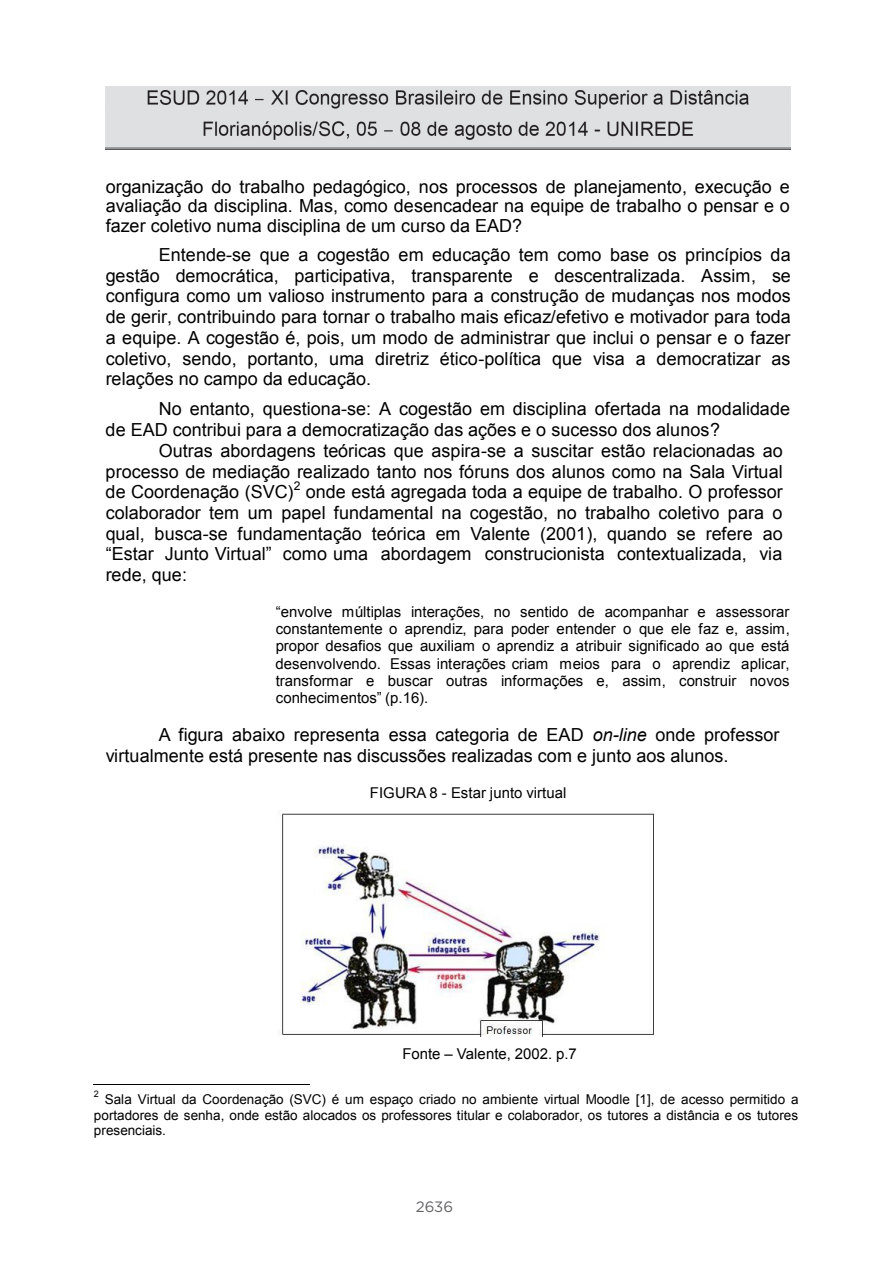
<style>
.page{position:relative;width:893px;height:1263px;background:#fff}
.page>*{position:absolute;margin:0;border:0;box-sizing:border-box;transform-origin:0 0}
.t1{font:18px/20.7px "Arial";color:#000;text-align:justify}
.t2{font:15px/17.2px "Arial";color:#000;text-align:justify}
.t3{font:15px "Gotham";color:#636366}
.t4{font:13.5px/15.5px "Arial";letter-spacing:.005em;color:#000;text-align:justify}
.t5{font:12px "Arial";color:#000}
.t6{font:9px "Arial";color:#000}
.s1{font-style:inherit}
.s2{font-style:italic}
</style>
<div class="page">
<img style="left:105px;top:86px;width:685px;height:63px">
<img style="left:278px;top:811px;width:376px;height:225px">
<hr style="left:94px;top:1084px;width:216px;height:1px;background:#000">
<p class="t1" style="left:106px;top:177px;width:686px;line-height:19.5px">organização do trabalho pedagógico, nos processos de planejamento, execução e avaliação da disciplina. Mas, como desencadear na equipe de trabalho o pensar e o fazer coletivo numa disciplina de um curso da EAD?</p>
<p class="t1" style="left:106px;top:245px;width:687px;text-indent:53px">Entende-se que a cogestão em educação tem como base os princípios da gestão democrática, participativa, transparente e descentralizada. Assim, se configura como um valioso instrumento para a construção de mudanças nos modos de gerir, contribuindo para tornar o trabalho mais eficaz/efetivo e motivador para toda a equipe. A cogestão é, pois, um modo de administrar que inclui o pensar e o fazer coletivo, sendo, portanto, uma diretriz ético-política que visa a democratizar as relações no campo da educação.</p>
<p class="t1" style="left:159px;top:399px;width:633px">No entanto, questiona-se: A cogestão em disciplina ofertada na modalidade</p>
<p class="t1" style="left:106px;top:419px;width:616px">de EAD contribui para a democratização das ações e o sucesso dos alunos?</p>
<p class="t1" style="left:159px;top:440px;width:625px">Outras abordagens teóricas que aspira-se a suscitar estão relacionadas ao</p>
<p class="t1" style="left:106px;top:461px;width:679px">processo de mediação realizado tanto nos fóruns dos alunos como na Sala Virtual</p>
<p class="t1" style="left:106px;top:482px;width:190px">de Coordenação (SVC)</p>
<p class="t5" style="left:294px;top:478px;width:8px">2</p>
<p class="t1" style="left:106px;top:482px;width:679px;text-indent:200px">onde está agregada toda a equipe de trabalho. O professor colaborador tem um papel fundamental na cogestão, no trabalho coletivo para o qual, busca-se fundamentação teórica em Valente (2001), quando se refere ao <span class="s1">“Est</span>ar Junto Virtua<span class="s1">l”</span> como uma abordagem construcionista contextualizada, via rede, que:</p>
<p class="t2" style="left:276px;top:603px;width:516px"><span class="s1">“</span>envolve múltiplas interações, no sentido de acompanhar e assessorar constantemente o aprendiz, para poder entender o que ele faz e, assim, propor desafios que auxiliam o aprendiz a atribuir significado ao que está desenvolvendo. Essas interações criam meios para o aprendiz aplicar, transformar e buscar outras informações e, assim, construir novos conhecimen<span class="s1">tos”</span> (p.16).</p>
<p class="t1" style="left:106px;top:724px;width:675px;text-indent:53px">A figura abaixo representa essa categoria de EAD <span class="s2">on-line</span> onde professor virtualmente está presente nas discussões realizadas com e junto aos alunos.</p>
<p class="t2" style="left:370px;top:784px;width:198px">FIGURA 8 - Estar junto virtual</p>
<p class="t2" style="left:402px;top:1045px;width:176px">Fonte <span class="s1">–</span> Valente, 2002. p.7</p>
<p class="t6" style="left:94px;top:1088px;width:7px">2</p>
<p class="t4" style="left:94px;top:1092px;width:706px;text-indent:11px">Sala Virtual da Coordenação (SVC) é um espaço criado no ambiente virtual Moodle [1], de acesso permitido a portadores de senha, onde estão alocados os professores titular e colaborador, os tutores a distância e os tutores presenciais.</p>
<p class="t3" style="left:416px;top:1197px;width:39px">2636</p>
</div>
